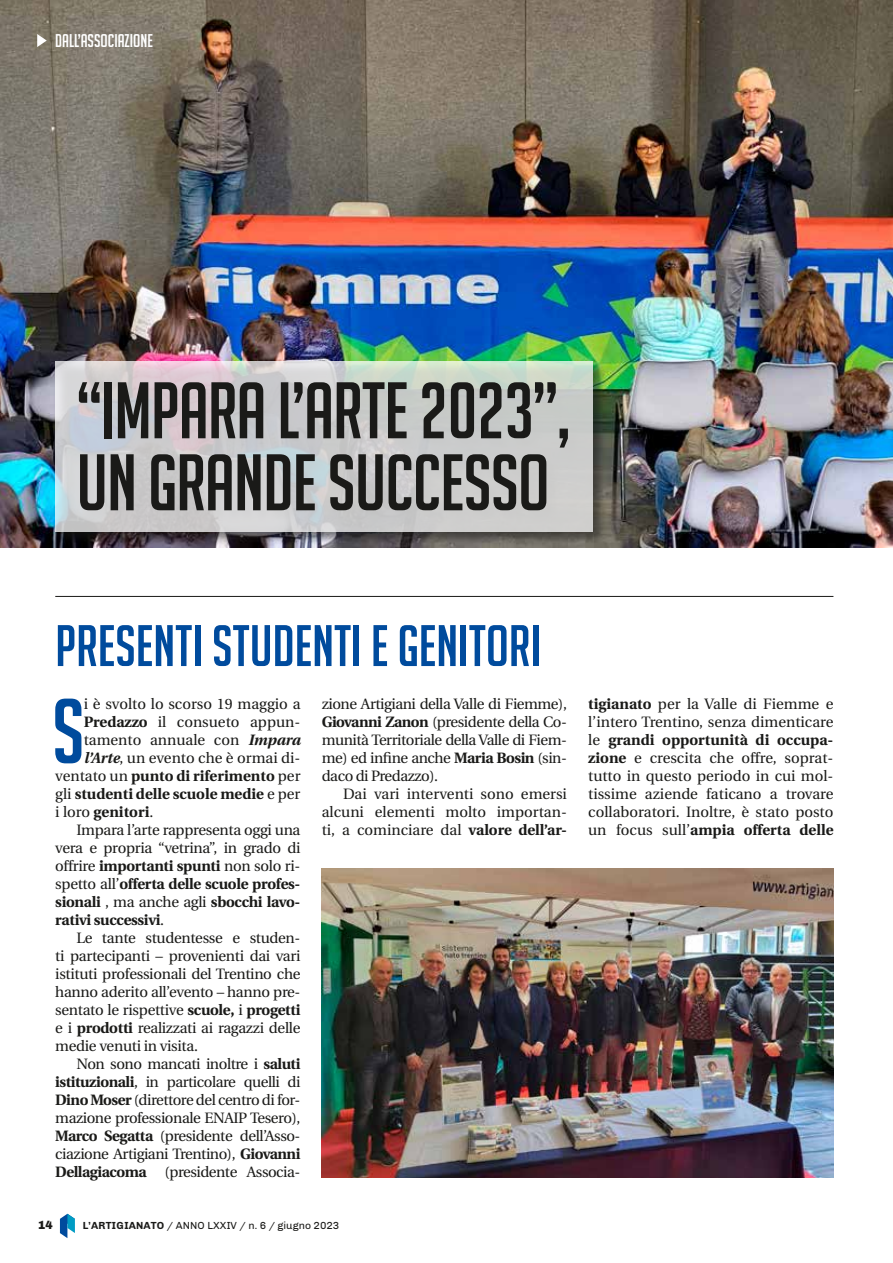
<style>
.page{position:relative;width:893px;height:1263px;background:#fff}
.page>*{position:absolute;margin:0;border:0;box-sizing:border-box;transform-origin:0 0}
.t1{font:90.15px "Big Noodle Titling";color:#004b9d}
.t2{font:78px/72px "Big Noodle Titling";letter-spacing:-.01em;color:#1a1a18}
.t3{font:57px "Big Noodle Titling";color:#004b9d}
.t4{font:18px "Big Noodle Titling";color:#fff}
.t5{font:15px/18px "Heuristica";letter-spacing:-.02em;color:#1a1a18;text-align:justify}
.t6{font:15px "Heuristica";color:#1a1a18}
.t7{font:700 15px "Heuristica";letter-spacing:-.02em;color:#1a1a18}
.t8{font:700 15px "Heuristica";color:#1a1a18}
.t9{font:900 12px "Chivo";color:#1a1a18}
.t10{font:10.5px "Chivo";color:#1a1a18}
.s1{font-weight:700}
.s2{font-weight:700;font-style:italic}
.s3{font-weight:400}
</style>
<div class="page">
<svg style="left:60px;top:1214px;width:15px;height:24px"></svg>
<img style="left:0;top:0;width:893px;height:547px">
<svg style="left:37px;top:34px;width:10px;height:13px"></svg>
<div style="left:53px;top:359px;width:554px;height:187px;background:#1a1a18;opacity:.75"></div>
<svg style="left:55px;top:361px;width:537px;height:170px;background:#cccdcd"></svg>
<img style="left:321px;top:868px;width:512px;height:310px">
<hr style="left:55px;top:596px;width:778px;height:1px;background:#1a1a18">
<p class="t4" style="left:55px;top:31px;width:99px">DALL’ASSOCIAZIONE</p>
<h2 class="t2" style="left:77px;top:375px;width:495px">“IMPARA L’ARTE 2023”,<br>UN GRANDE SUCCESSO</h2>
<h3 class="t3" style="left:55px;top:615px;width:487px">PRESENTI STUDENTI E GENITORI</h3>
<h1 class="t1" style="left:52px;top:683px;width:34px">S</h1>
<p class="t6" style="left:84px;top:693px;width:218px">i è svolto lo scorso 19 maggio a</p>
<p class="t6" style="left:84px;top:711px;width:218px"><span class="s1">Predazzo</span> il consueto appun-</p>
<p class="t6" style="left:84px;top:729px;width:218px">tamento annuale con <span class="s2">Impara</span></p>
<p class="t6" style="left:84px;top:747px;width:218px"><span class="s2">l’Arte</span>, un evento che è ormai di-</p>
<p class="t8" style="left:55px;top:764px;width:247px"><span class="s3">ventato un</span> punto di riferimento <span class="s3">per</span></p>
<p class="t8" style="left:55px;top:782px;width:247px"><span class="s3">gli</span> studenti delle scuole medie <span class="s3">e per</span></p>
<p class="t8" style="left:55px;top:800px;width:100px"><span class="s3">i loro</span> genitori<span class="s3">.</span></p>
<p class="t5" style="left:77px;top:821px;width:225px">Impara l’arte rappresenta oggi una</p>
<p class="t5" style="left:55px;top:839px;width:247px">vera e propria “vetrina”, in grado di</p>
<p class="t5" style="left:55px;top:857px;width:247px">offrire <span class="s1">importanti spunti</span> non solo ri-</p>
<p class="t7" style="left:55px;top:872px;width:247px"><span class="s3">spetto all’</span>offerta delle scuole profes-</p>
<p class="t7" style="left:55px;top:890px;width:247px">sionali <span class="s3">, ma anche agli</span> sbocchi lavo-</p>
<p class="t7" style="left:55px;top:908px;width:111px">rativi successivi<span class="s3">.</span></p>
<p class="t5" style="left:77px;top:929px;width:225px">Le tante studentesse e studen-</p>
<p class="t5" style="left:55px;top:947px;width:247px">ti partecipanti – provenienti dai vari</p>
<p class="t5" style="left:55px;top:965px;width:247px">istituti professionali del Trentino che</p>
<p class="t5" style="left:55px;top:983px;width:247px">hanno aderito all’evento – hanno pre-</p>
<p class="t5" style="left:55px;top:1001px;width:247px">sentato le rispettive <span class="s1">scuole,</span> i <span class="s1">progetti</span></p>
<p class="t5" style="left:55px;top:1019px;width:247px">e i <span class="s1">prodotti</span> realizzati ai ragazzi delle</p>
<p class="t5" style="left:55px;top:1037px;width:144px">medie venuti in visita.</p>
<p class="t5" style="left:77px;top:1055px;width:225px">Non sono mancati inoltre i <span class="s1">saluti</span></p>
<p class="t5" style="left:55px;top:1073px;width:247px"><span class="s1">istituzionali</span>, in particolare quelli di</p>
<p class="t5" style="left:55px;top:1091px;width:247px"><span class="s1">Dino Moser</span> (direttore del centro di for-</p>
<p class="t5" style="left:55px;top:1109px;width:247px">mazione professionale ENAIP Tesero),</p>
<p class="t5" style="left:55px;top:1127px;width:247px"><span class="s1">Marco Segatta</span> (presidente dell’Asso-</p>
<p class="t5" style="left:55px;top:1145px;width:247px">ciazione Artigiani Trentino), <span class="s1">Giovanni</span></p>
<p class="t5" style="left:55px;top:1163px;width:247px"><span class="s1">Dellagiacoma</span> (presidente Associa-</p>
<p class="t5" style="left:322px;top:695px;width:247px">zione Artigiani della Valle di Fiemme), <span class="s1">Giovanni Zanon</span> (presidente della Co&shy;munità Territoriale della Valle di Fiem&shy;me) ed infine anche <span class="s1">Maria Bosin</span> (sin&shy;daco di Predazzo).</p>
<p class="t5" style="left:322px;top:785px;width:247px;text-indent:21px">Dai vari interventi sono emersi alcuni elementi molto importan&shy;ti, a cominciare dal <span class="s1">valore dell’ar-</span></p>
<p class="t9" style="left:38px;top:1218px;width:16px">14</p>
<p class="t10" style="left:83px;top:1219px;width:258px"><span class="s1">L’ARTIGIANATO</span> / ANNO LXXIV / n. 6 / giugno 2023</p>
<p class="t5" style="left:588px;top:695px;width:247px"><span class="s1">tigianato</span> per la Valle di Fiemme e l’intero Trentino, senza dimenticare le <span class="s1">grandi opportunità di occupa&shy;zione</span> e crescita che offre, soprat&shy;tutto in questo periodo in cui mol&shy;tissime aziende faticano a trovare collaboratori. Inoltre, è stato posto un focus sull’<span class="s1">ampia offerta delle</span></p>
</div>
